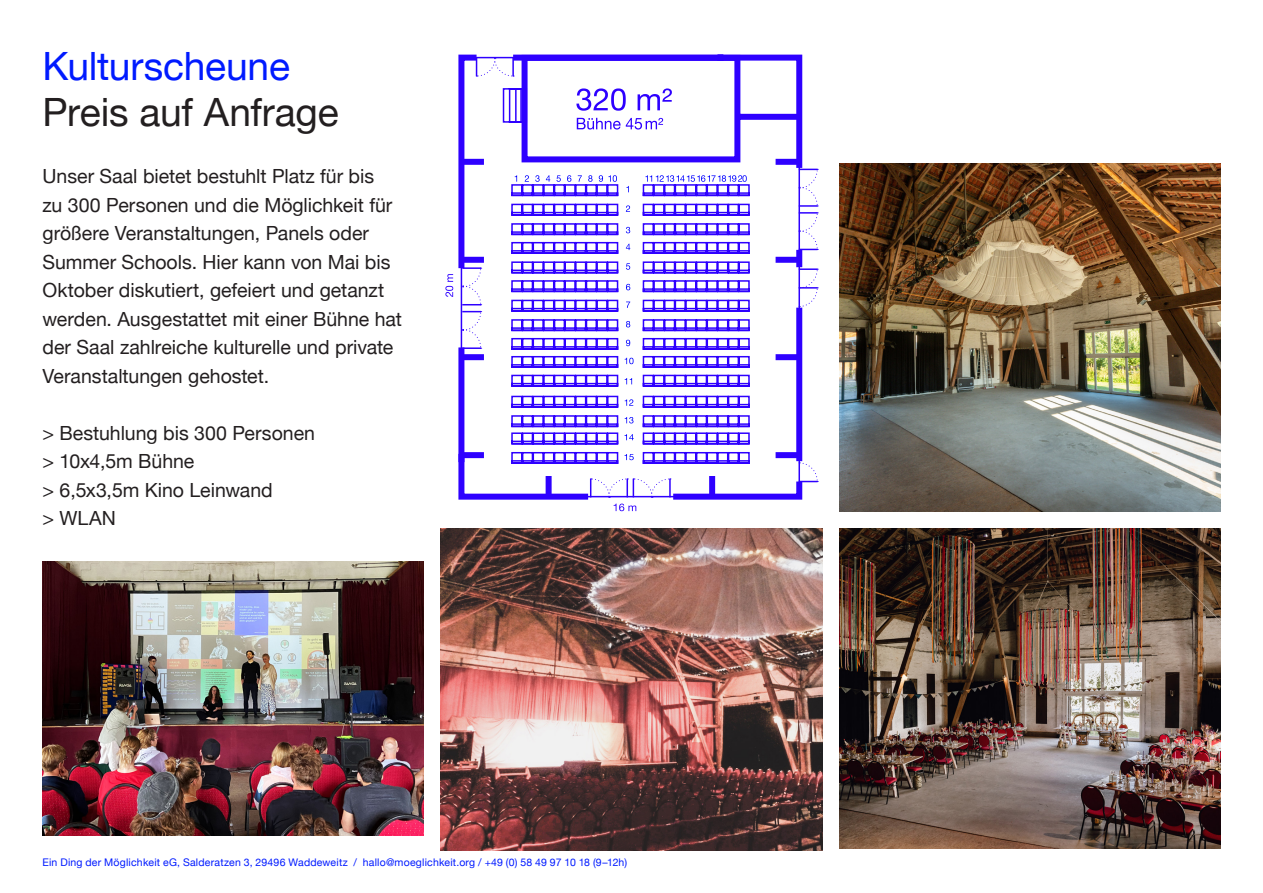
<style>
.page{position:relative;width:1263px;height:893px;background:#fff}
.page>*{position:absolute;margin:0;border:0;box-sizing:border-box;transform-origin:0 0}
.t1{font:39px "Helvetica Neue";letter-spacing:-.005em;color:#231f20}
.t2{font:39px "Helvetica Neue";letter-spacing:-.005em;color:#001aff}
.t3{font:19.5px/28.5px "Helvetica Neue";color:#231f20}
.t4{font:10.5px "Helvetica Neue";letter-spacing:.02em;color:#001aff}
</style>
<div class="page">
<img style="left:441px;top:529px;width:381px;height:321px">
<img style="left:839px;top:163px;width:381px;height:348px">
<img style="left:839px;top:529px;width:381px;height:319px">
<img style="left:43px;top:561px;width:381px;height:274px">
<svg style="left:458px;top:54px;width:345px;height:207px"></svg>
<svg style="left:799px;top:169px;width:19px;height:81px"></svg>
<hr style="left:465px;top:57px;width:172px;height:1px;background:#2e00ff">
<svg style="left:502px;top:87px;width:248px;height:174px"></svg>
<svg style="left:515px;top:175px;width:2px;height:7px"></svg>
<svg style="left:525px;top:175px;width:4px;height:7px"></svg>
<svg style="left:535px;top:175px;width:5px;height:7px"></svg>
<svg style="left:546px;top:175px;width:4px;height:7px"></svg>
<svg style="left:556px;top:175px;width:5px;height:7px"></svg>
<svg style="left:567px;top:175px;width:4px;height:7px"></svg>
<svg style="left:578px;top:175px;width:4px;height:7px"></svg>
<svg style="left:588px;top:175px;width:4px;height:7px"></svg>
<svg style="left:599px;top:175px;width:18px;height:7px"></svg>
<svg style="left:626px;top:186px;width:3px;height:6px"></svg>
<svg style="left:626px;top:205px;width:4px;height:7px"></svg>
<svg style="left:626px;top:227px;width:4px;height:6px"></svg>
<svg style="left:626px;top:244px;width:4px;height:6px"></svg>
<svg style="left:445px;top:261px;width:373px;height:250px"></svg>
<svg style="left:645px;top:175px;width:102px;height:7px"></svg>
<svg style="left:576px;top:88px;width:50px;height:23px"></svg>
<svg style="left:638px;top:88px;width:34px;height:22px"></svg>
<svg style="left:577px;top:118px;width:86px;height:12px"></svg>
<p class="t2" style="left:43px;top:38px;width:249px">Kulturscheune</p>
<p class="t1" style="left:43px;top:84px;width:298px">Preis auf Anfrage</p>
<p class="t3" style="left:43px;top:163px;width:361px">Unser Saal bietet bestuhlt Platz für bis<br>zu 300 Personen und die Möglichkeit für größere Veranstaltungen, Panels oder Summer Schools. Hier kann von Mai bis Oktober diskutiert, gefeiert und getanzt werden. Ausgestattet mit einer Bühne hat der Saal zahlreiche kulturelle und private Veranstaltungen gehostet.</p>
<p class="t3" style="left:43px;top:420px;width:274px">&gt; Bestuhlung bis 300 Personen</p>
<p class="t3" style="left:43px;top:448px;width:153px">&gt; 10x4,5m Bühne</p>
<p class="t3" style="left:43px;top:477px;width:232px">&gt; 6,5x3,5m Kino Leinwand</p>
<p class="t3" style="left:43px;top:505px;width:75px">&gt; WLAN</p>
<p class="t4" style="left:43px;top:854px;width:586px">Ein Ding der Möglichkeit eG, Salderatzen 3, 29496 Waddeweitz / hallo@moeglichkeit.org / +49 (0) 58 49 97 10 18 (9–12h)</p>
</div>
